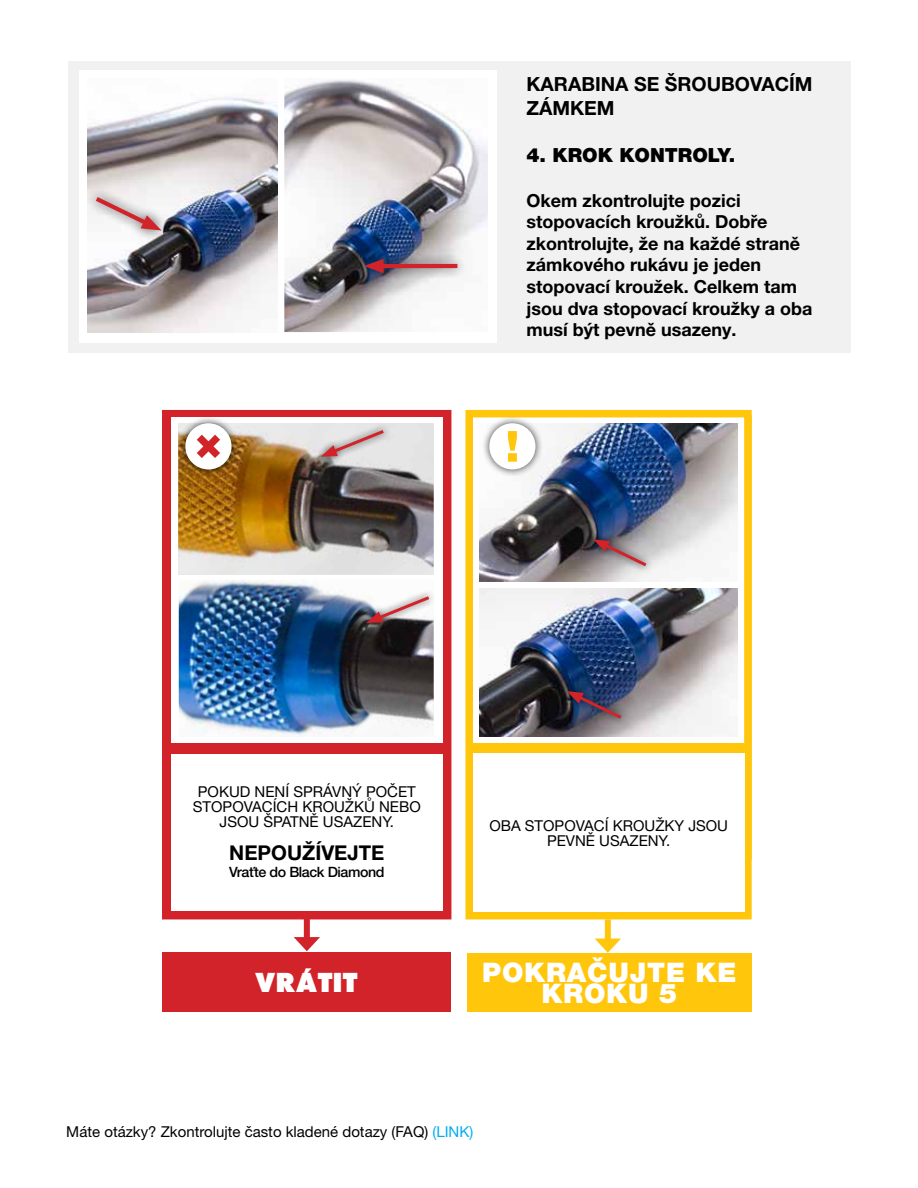
<style>
.page{position:relative;width:918px;height:1188px;background:#fff}
.page>*{position:absolute;margin:0;border:0;box-sizing:border-box;transform-origin:0 0}
.t1{font:800 28.8px "Futura SHOP";letter-spacing:.03em;color:#fff}
.t2{font:900 27px/21px "Helvetica Neue LT Pro";letter-spacing:.03em;color:#fff}
.t3{font:700 20.4px "Helvetica Neue LT Pro";color:#000}
.t4{font:700 19.5px/23.4px "Helvetica Neue LT Pro";color:#000}
.t5{font:900 19.5px "Helvetica Neue LT Pro";color:#000}
.t6{font:700 18px/21.6px "Helvetica Neue LT Pro";color:#000}
.t7{font:15px "Helvetica Neue LT Pro";color:#000}
.t8{font:500 14.25px "Helvetica Neue LT Pro";letter-spacing:-.03em;color:#000}
.s1{color:#00aeef}
</style>
<div class="page">
<div style="left:167px;top:415px;width:283px;height:442px;background:#d2232a"></div>
<div style="left:162px;top:410px;width:289px;height:509px;border:9px solid #d2232a"></div>
<div style="left:171px;top:417px;width:271px;height:326px;background:#fff"></div>
<img style="left:178px;top:423px;width:256px;height:151px">
<img style="left:179px;top:580px;width:255px;height:157px">
<div style="left:68px;top:61px;width:783px;height:292px;background:#f1f1f2"></div>
<div style="left:171px;top:754px;width:272px;height:156px;background:#fff"></div>
<div style="left:304px;top:918px;width:6px;height:24px;background:#d2232a"></div>
<svg style="left:294px;top:937px;width:26px;height:14px"></svg>
<div style="left:162px;top:952px;width:288px;height:60px;background:#d2232a"></div>
<div style="left:178px;top:416px;width:62px;height:62px;background:#000;opacity:.75"></div>
<div style="left:185px;top:423px;width:47px;height:46px;background:#fff;border-radius:50%"></div>
<svg style="left:197px;top:435px;width:23px;height:23px"></svg>
<div style="left:469px;top:416px;width:282px;height:443px;background:#ffc60b"></div>
<div style="left:471px;top:417px;width:275px;height:326px;background:#fff"></div>
<img style="left:480px;top:423px;width:258px;height:159px">
<img style="left:480px;top:588px;width:258px;height:149px">
<div style="left:465px;top:410px;width:287px;height:509px;border:8px solid #ffc60b"></div>
<div style="left:473px;top:754px;width:272px;height:158px;background:#fff"></div>
<div style="left:605px;top:919px;width:6px;height:25px;background:#ffc60b"></div>
<svg style="left:595px;top:939px;width:26px;height:14px"></svg>
<div style="left:467px;top:953px;width:285px;height:59px;background:#ffc60b"></div>
<div style="left:586px;top:532px;width:68px;height:41px;background:#000;opacity:.75"></div>
<svg style="left:593px;top:539px;width:57px;height:30px;background:#a68c8f"></svg>
<div style="left:560px;top:684px;width:69px;height:42px;background:#000;opacity:.75"></div>
<svg style="left:567px;top:691px;width:58px;height:30px;background:#51445d"></svg>
<div style="left:482px;top:416px;width:62px;height:62px;background:#000;opacity:.75"></div>
<div style="left:489px;top:423px;width:47px;height:46px;background:#fff;border-radius:50%"></div>
<svg style="left:508px;top:431px;width:9px;height:31px"></svg>
<div style="left:360px;top:589px;width:76px;height:42px;background:#000;opacity:.75"></div>
<svg style="left:366px;top:594px;width:67px;height:29px"></svg>
<div style="left:314px;top:423px;width:77px;height:42px;background:#000;opacity:.75"></div>
<svg style="left:321px;top:428px;width:66px;height:29px;background:#d7c1c1"></svg>
<div style="left:79px;top:71px;width:417px;height:272px;background:#fff"></div>
<img style="left:88px;top:97px;width:190px;height:235px">
<div style="left:85px;top:186px;width:86px;height:55px;background:#000;opacity:.75"></div>
<svg style="left:91px;top:193px;width:71px;height:38px"></svg>
<img style="left:284px;top:80px;width:204px;height:252px">
<div style="left:355px;top:249px;width:114px;height:35px;background:#000;opacity:.75"></div>
<hr style="left:376px;top:264px;width:81px;height:4px;background:#d2232a">
<svg style="left:364px;top:259px;width:20px;height:14px"></svg>
<p class="t4" style="left:527px;top:72px;width:288px">Karabina se šroubovacím zámkem</p>
<p class="t5" style="left:527px;top:143px;width:210px">4. KROK KONTROLY.</p>
<p class="t6" style="left:527px;top:189px;width:288px">Okem zkontrolujte pozici stopovacích kroužků. Dobře zkontrolujte, že na každé straně zámkového rukávu je jeden stopovací kroužek. Celkem tam jsou dva stopovací kroužky a oba musí být pevně usazeny.</p>
<p class="t7" style="left:198px;top:783px;width:68px">POKUD NEN</p>
<p class="t7" style="left:285px;top:783px;width:19px">Í SPR</p>
<p class="t7" style="left:323px;top:783px;width:94px">ÁVNÝ POČET</p>
<p class="t7" style="left:193px;top:798px;width:30px">STOPOVAC</p>
<p class="t7" style="left:273px;top:798px;width:51px">ÍCH KROUŽ</p>
<p class="t7" style="left:354px;top:798px;width:36px">KŮ NEBO</p>
<p class="t7" style="left:220px;top:813px;width:19px">JSOU</p>
<p class="t7" style="left:263px;top:813px;width:71px">ŠPATNĚ USA</p>
<p class="t7" style="left:353px;top:813px;width:42px">ZENY.</p>
<p class="t3" style="left:229px;top:840px;width:157px">nepoužívejte</p>
<p class="t8" style="left:229px;top:864px;width:157px">Vraťte do Black Diamond</p>
<h1 class="t1" style="left:255px;top:967px;width:104px">Vrátit</h1>
<p class="t7" style="left:489px;top:816px;width:65px">OBA STOPOVAC</p>
<p class="t7" style="left:605px;top:816px;width:30px">Í KROUŽ</p>
<p class="t7" style="left:665px;top:816px;width:43px">KY JSOU</p>
<p class="t7" style="left:547px;top:831px;width:11px">PEVN</p>
<p class="t7" style="left:586px;top:831px;width:25px">Ě USA</p>
<p class="t7" style="left:630px;top:831px;width:42px">ZENY.</p>
<h2 class="t2" style="left:541px;top:962px;width:175px;text-indent:-59px">POKRAČUJTE KE<br>KROKU 5</h2>
<p class="t7" style="left:66px;top:1123px;width:408px">MÁTE OTÁZKY? ZKONTROLUJTE ČASTO KLADENÉ DOTAZY (FAQ) <span class="s1">(LINK)</span></p>
</div>
